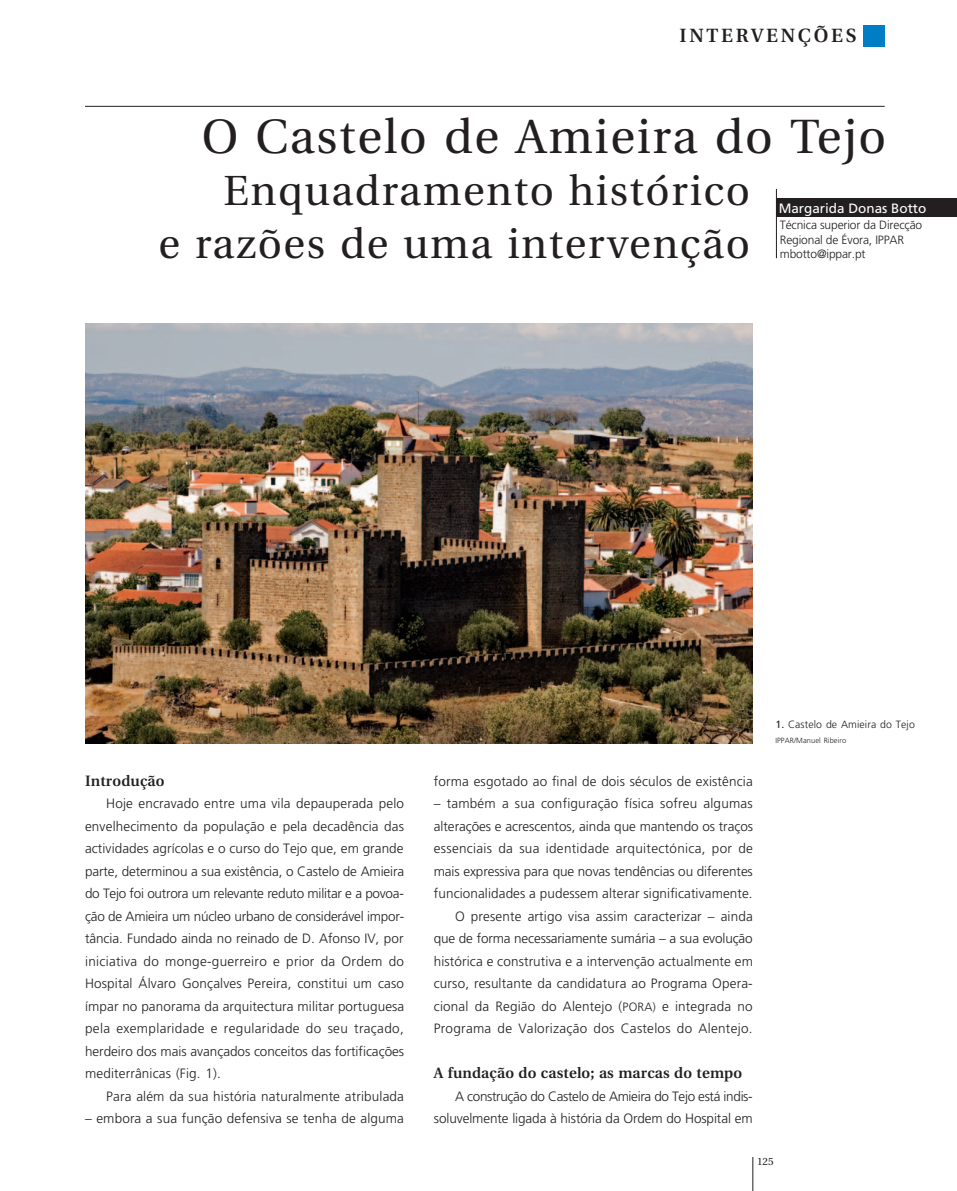
<style>
.page{position:relative;width:957px;height:1191px;background:#fff}
.page>*{position:absolute;margin:0;border:0;box-sizing:border-box;transform-origin:0 0}
.t1{font:48px "Utopia";letter-spacing:.035em;color:#231f20}
.t2{font:42px/52.5px "Utopia";letter-spacing:.035em;color:#231f20;text-align:right}
.t3{font:600 19.2px "Utopia";letter-spacing:.145em;color:#231f20}
.t4{font:600 15px "Utopia";letter-spacing:.01em;color:#231f20}
.t5{font:300 13.5px/22.5px "Frutiger";letter-spacing:.01em;color:#231f20;text-align:right}
.t6{font:13.5px "Frutiger";color:#fff}
.t7{font:300 12px/14.4px "Frutiger";letter-spacing:-.01em;color:#231f20}
.t8{font:300 10.5px "Frutiger";letter-spacing:.01em;color:#231f20}
.t9{font:10.5px "Utopia";color:#231f20}
.t10{font:300 7.5px "Frutiger";letter-spacing:.01em;color:#231f20}
.s1{font-size:12px}
.s2{font-weight:400}
</style>
<div class="page">
<hr style="left:752px;top:1157px;width:1px;height:34px;background:#231f20">
<hr style="left:85px;top:106px;width:799px;height:1px;background:#231f20">
<div style="left:863px;top:25px;width:21px;height:21px;background:#007ec5"></div>
<div style="left:776px;top:198px;width:181px;height:18px;background:#231f20"></div>
<hr style="left:776px;top:189px;width:1px;height:69px;background:#231f20">
<img style="left:85px;top:323px;width:668px;height:420px">
<h3 class="t3" style="left:679px;top:28px;width:179px">INTERVENÇÕES</h3>
<h1 class="t1" style="left:202px;top:117px;width:686px">O Castelo de Amieira do Tejo</h1>
<h2 class="t2" style="left:158px;top:168px;width:593px">Enquadramento histórico<br>e razões de uma intervenção</h2>
<p class="t6" style="left:778px;top:203px;width:149px">Margarida Donas Botto</p>
<p class="t7" style="left:780px;top:219px;width:144px">Técnica superior da Direcção<br>Regional de Évora, IPPAR mbotto@ippar.pt</p>
<p class="t4" style="left:85px;top:774px;width:81px">Introdução</p>
<p class="t5" style="left:85px;top:793px;width:321px;text-align:justify;text-indent:21px">Hoje encravado entre uma vila depauperada pelo envelhecimento da população e pela decadência das actividades agrícolas e o curso do Tejo que, em grande parte, determinou a sua existência, o Castelo de Amieira do Tejo foi outrora um relevante reduto militar e a povoa&shy;ção de Amieira um núcleo urbano de considerável impor&shy;tância. Fundado ainda no reinado de D. Afonso IV, por iniciativa do monge-guerreiro e prior da Ordem do Hospital Álvaro Gonçalves Pereira, constitui um caso ímpar no panorama da arquitectura militar portuguesa pela exemplaridade e regularidade do seu traçado, herdeiro dos mais avançados conceitos das fortificações mediterrânicas (Fig. 1).</p>
<p class="t5" style="left:106px;top:1086px;width:299px">Para além da sua história naturalmente atribulada</p>
<p class="t5" style="left:85px;top:1108px;width:320px">– embora a sua função defensiva se tenha de alguma</p>
<p class="t5" style="left:434px;top:771px;width:320px">forma esgotado ao final de dois séculos de existência</p>
<p class="t5" style="left:434px;top:793px;width:321px">– também a sua configuração física sofreu algumas alterações e acrescentos, ainda que mantendo os traços essenciais da sua identidade arquitectónica, por de mais expressiva para que novas tendências ou diferentes funcionalidades a pudessem alterar significativamente.<br>O presente artigo visa assim caracterizar – ainda que de forma necessariamente sumária – a sua evolução histórica e construtiva e a intervenção actualmente em curso, resultante da candidatura ao Programa Opera&shy;cional da Região do Alentejo (<span class="s1">PORA)</span> e integrada no Programa de Valorização dos Castelos do Alentejo.</p>
<p class="t4" style="left:434px;top:1067px;width:310px">A fundação do castelo; as marcas do tempo</p>
<p class="t5" style="left:434px;top:1086px;width:320px">A construção do Castelo de Amieira do Tejo está indis&shy;soluvelmente ligada à história da Ordem do Hospital em</p>
<p class="t8" style="left:775px;top:720px;width:141px"><span class="s2">1.</span> Castelo de Amieira do Tejo</p>
<p class="t10" style="left:775px;top:737px;width:72px">IPPAR/Manuel Ribeiro</p>
<p class="t9" style="left:757px;top:1157px;width:18px">125</p>
</div>
